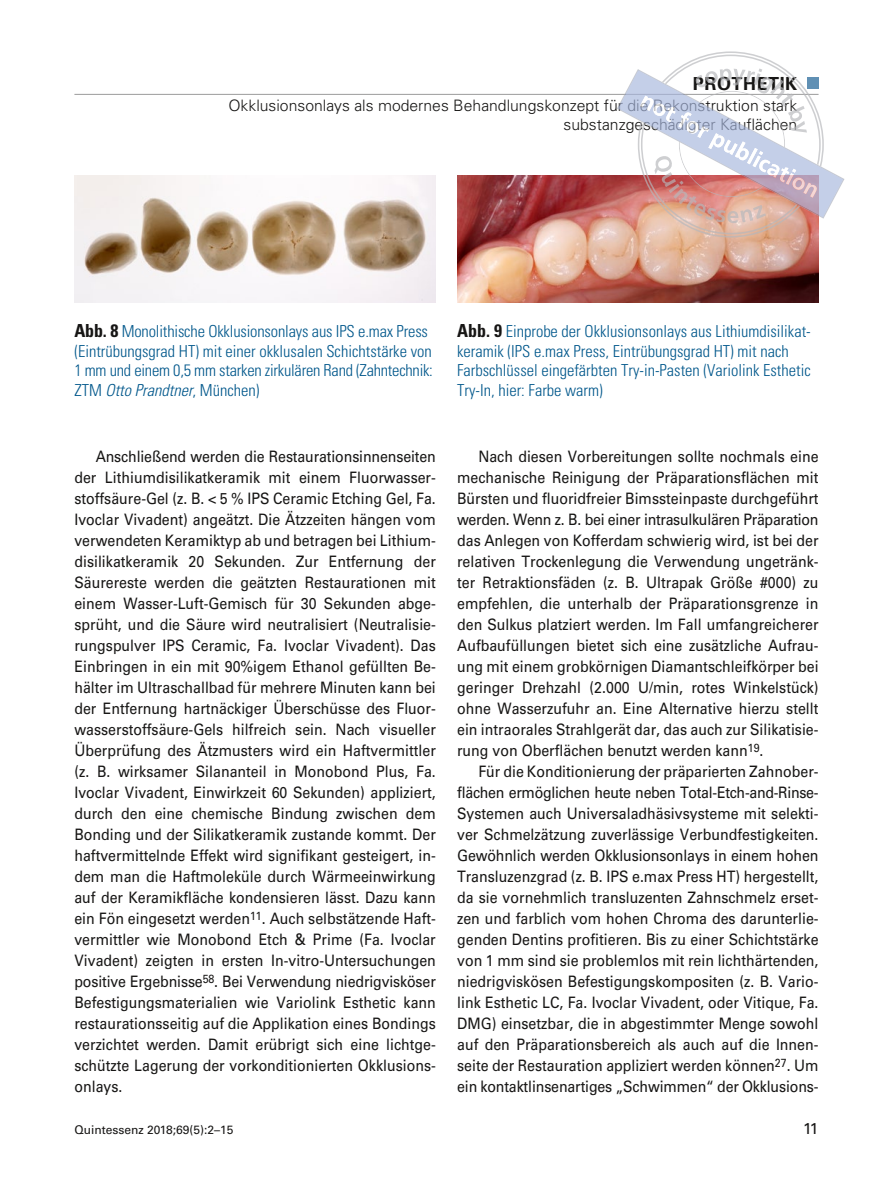
<style>
.page{position:relative;width:893px;height:1191px;background:#fff}
.page>*{position:absolute;margin:0;border:0;box-sizing:border-box;transform-origin:0 0}
.t1{font:700 18px "Univers LT Std";letter-spacing:.03em;color:#171615}
.t2{font:300 condensed 16.5px/19.8px "Univers LT Std";color:#00578b}
.t3{font:15.75px/21px "Univers LT Std";color:#171615;text-align:justify;scale:.9 1}
.t4{font:300 15.75px/18.9px "Univers LT Std";color:#171615;text-align:right}
.t5{font:15.75px "Univers LT Std";color:#171615}
.t6{font:12px "Univers LT Std";color:#171615}
.s1{font-weight:700;font-size:18px;color:#171615}
.s2{font-style:italic}
</style>
<div class="page">
<hr style="left:74px;top:94px;width:745px;height:1px;background:#9c9c9c">
<img style="left:74px;top:175px;width:362px;height:128px">
<img style="left:457px;top:175px;width:362px;height:128px">
<svg style="left:617px;top:51px;width:227px;height:186px"></svg>
<p class="t1" style="left:693px;top:73px;width:106px">PROTHETIK</p>
<p class="t4" style="left:228px;top:96px;width:570px">Okklusionsonlays als modernes Behandlungskonzept für die Rekonstruktion stark substanzgeschädigter Kauflächen</p>
<p class="t2" style="left:74px;top:321px;width:360px"><span class="s1">Abb. 8</span> Monolithische Okklusionsonlays aus IPS e.max Press (Eintrübungsgrad HT) mit einer okklusalen Schichtstärke von 1 mm und einem 0,5 mm starken zirkulären Rand (Zahntechnik:<br>ZTM <span class="s2">Otto Prandtner</span>, München)</p>
<p class="t2" style="left:457px;top:321px;width:355px"><span class="s1">Abb. 9</span> Einprobe der Okklusionsonlays aus Lithiumdisilikat&shy;keramik (IPS e.max Press, Eintrübungsgrad HT) mit nach Farbschlüssel eingefärbten Try-in-Pasten (Variolink Esthetic Try-In, hier: Farbe warm)</p>
<p class="t3" style="left:74px;top:446px;width:403px;text-indent:21px">Anschließend werden die Restaurationsinnenseiten der Lithiumdisilikatkeramik mit einem Fluorwasser&shy;stoffsäure-Gel (z. B. &lt; 5 % IPS Ceramic Etching Gel, Fa.<br>Ivoclar Vivadent) angeätzt. Die Ätzzeiten hängen vom verwendeten Keramiktyp ab und betragen bei Lithium&shy;disilikatkeramik 20 Sekunden. Zur Entfernung der Säurereste werden die geätzten Restaurationen mit einem Wasser-Luft-Gemisch für 30 Sekunden abge&shy;sprüht, und die Säure wird neutralisiert (Neutralisie&shy;rungspulver IPS Ceramic, Fa. Ivoclar Vivadent). Das Einbringen in ein mit 90%igem Ethanol gefüllten Be&shy;hälter im Ultraschallbad für mehrere Minuten kann bei der Entfernung hartnäckiger Überschüsse des Fluor&shy;wasserstoffsäure-Gels hilfreich sein. Nach visueller Überprüfung des Ätzmusters wird ein Haftvermittler (z. B. wirksamer Silananteil in Monobond Plus, Fa.<br>Ivoclar Vivadent, Einwirkzeit 60 Sekunden) appliziert, durch den eine chemische Bindung zwischen dem Bonding und der Silikatkeramik zustande kommt. Der haftvermittelnde Effekt wird signifikant gesteigert, in&shy;dem man die Haftmoleküle durch Wärmeeinwirkung auf der Keramikfläche kondensieren lässt. Dazu kann ein Fön eingesetzt werden<sup>11</sup>. Auch selbstätzende Haft&shy;vermittler wie Monobond Etch &amp; Prime (Fa. Ivoclar Vivadent) zeigten in ersten In-vitro-Untersuchungen positive Ergebnisse<sup>58</sup>. Bei Verwendung niedrigvisköser Befestigungsmaterialien wie Variolink Esthetic kann restaurationsseitig auf die Applikation eines Bondings verzichtet werden. Damit erübrigt sich eine lichtge&shy;schützte Lagerung der vorkonditionierten Okklusions&shy;onlays.</p>
<p class="t3" style="left:457px;top:446px;width:403px;text-indent:21px">Nach diesen Vorbereitungen sollte nochmals eine mechanische Reinigung der Präparationsflächen mit Bürsten und fluoridfreier Bimssteinpaste durchgeführt werden. Wenn z. B. bei einer intrasulkulären Präparation das Anlegen von Kofferdam schwierig wird, ist bei der relativen Trockenlegung die Verwendung ungetränk&shy;ter Retraktionsfäden (z. B. Ultrapak Größe #000) zu empfehlen, die unterhalb der Präparationsgrenze in den Sulkus platziert werden. Im Fall umfangreicherer Aufbaufüllungen bietet sich eine zusätzliche Aufrau&shy;ung mit einem grobkörnigen Diamantschleifkörper bei geringer Drehzahl (2.000 U/min, rotes Winkelstück) ohne Wasserzufuhr an. Eine Alternative hierzu stellt ein intraorales Strahlgerät dar, das auch zur Silikatisie&shy;rung von Oberflächen benutzt werden kann<sup>19</sup>.</p>
<p class="t3" style="left:457px;top:761px;width:403px;text-indent:21px">Für die Konditionierung der präparierten Zahnober&shy;flächen ermöglichen heute neben Total-Etch-and-Rinse-Systemen auch Universaladhäsivsysteme mit selekti&shy;ver Schmelzätzung zuverlässige Verbundfestigkeiten.<br>Gewöhnlich werden Okklusionsonlays in einem hohen Transluzenzgrad (z. B. IPS e.max Press HT) hergestellt, da sie vornehmlich transluzenten Zahnschmelz erset&shy;zen und farblich vom hohen Chroma des darunterlie&shy;genden Dentins profitieren. Bis zu einer Schichtstärke von 1 mm sind sie problemlos mit rein lichthärtenden, niedrigviskösen Befestigungskompositen (z. B. Vario&shy;link Esthetic LC, Fa. Ivoclar Vivadent, oder Vitique, Fa.<br>DMG) einsetzbar, die in abgestimmter Menge sowohl auf den Präparationsbereich als auch auf die Innen&shy;seite der Restauration appliziert werden können<sup>27</sup>. Um ein kontaktlinsenartiges „Schwimmen“ der Okklusions-</p>
<p class="t6" style="left:74px;top:1123px;width:161px">Quintessenz 2018;69(5):2–15</p>
<p class="t5" style="left:803px;top:1119px;width:17px">11</p>
</div>
